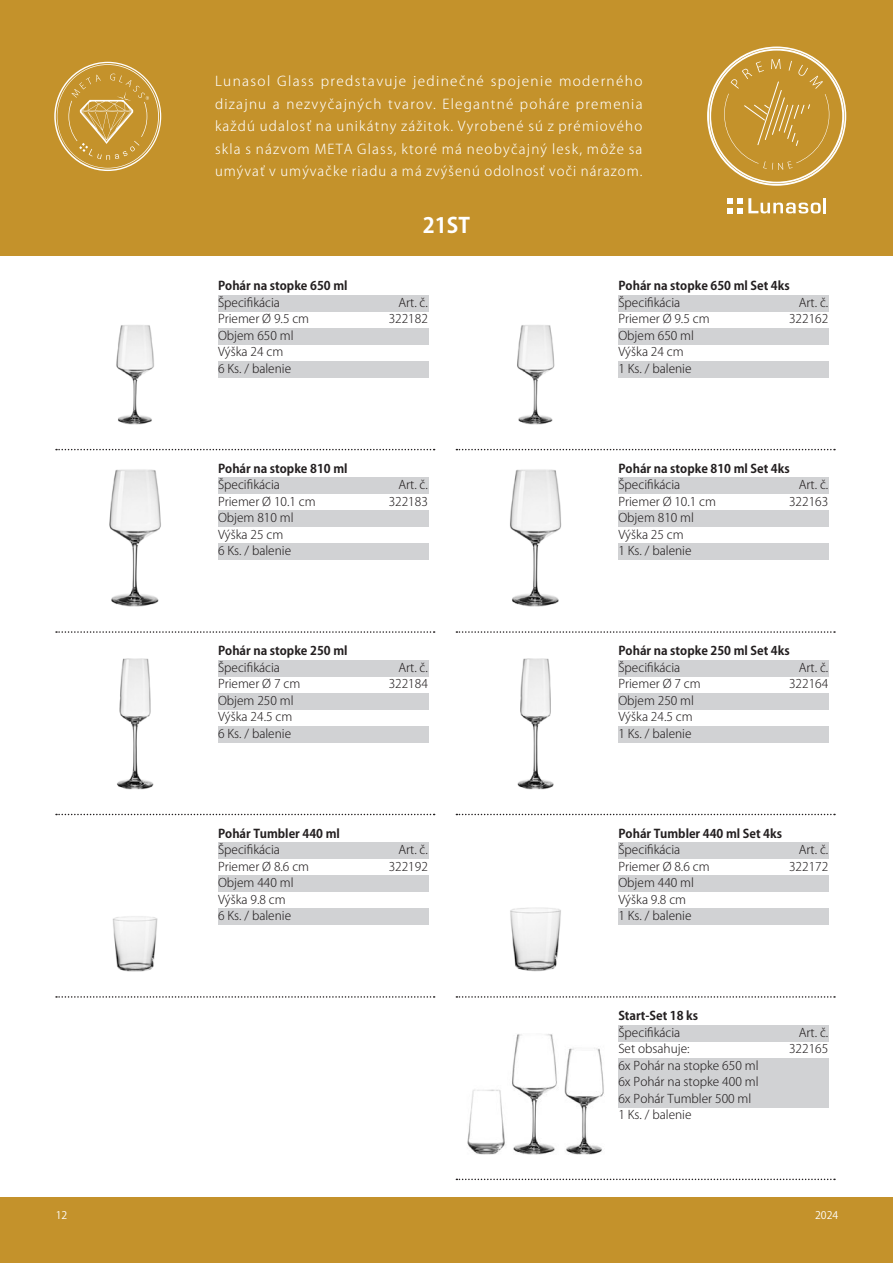
<style>
.page{position:relative;width:893px;height:1263px;background:#fff}
.page>*{position:absolute;margin:0;border:0;box-sizing:border-box;transform-origin:0 0}
.t1{font:700 21px "Koz Go Pr 6 N";color:#fff}
.t2{font:300 13.5px/22.5px "Koz Go Pr 6 N";letter-spacing:.08em;color:#fff;text-align:justify}
.Styl_odstavce2{font:300 12px "Koz Go Pr 6 N";color:#231f20}
.Styl_odstavce1{font:300 12px "Koz Go Pr 6 N";color:#231f20}
.Styl_odstavce2-2{font:700 12px "Koz Go Pr 6 N";color:#231f20}
.Styl_odstavce1-2{font:300 12px "Koz Go Pro";color:#231f20}
.Styl_odstavce2-3{font:300 12px "Koz Go Pro";color:#231f20}
.t3{font:10.5px "Koz Go Pr 6 N";color:#fff}
</style>
<div class="page">
<div style="left:0;top:1197px;width:893px;height:66px;background:#c4922b"></div>
<div style="left:0;top:0;width:893px;height:256px;background:#c4922b"></div>
<svg style="left:707px;top:47px;width:139px;height:139px"></svg>
<svg style="left:728px;top:198px;width:98px;height:15px"></svg>
<svg style="left:54px;top:62px;width:107px;height:109px"></svg>
<img style="left:116px;top:325px;width:38px;height:100px">
<div style="left:218px;top:295px;width:211px;height:17px;background:#d1d2d4"></div>
<div style="left:218px;top:328px;width:211px;height:17px;background:#d1d2d4"></div>
<div style="left:218px;top:361px;width:211px;height:17px;background:#d1d2d4"></div>
<svg style="left:56px;top:449px;width:379px;height:1px"></svg>
<img style="left:517px;top:325px;width:38px;height:100px">
<div style="left:618px;top:295px;width:211px;height:17px;background:#d1d2d4"></div>
<div style="left:618px;top:328px;width:211px;height:17px;background:#d1d2d4"></div>
<div style="left:618px;top:361px;width:211px;height:17px;background:#d1d2d4"></div>
<svg style="left:456px;top:449px;width:379px;height:1px"></svg>
<img style="left:109px;top:469px;width:52px;height:138px">
<div style="left:218px;top:477px;width:211px;height:17px;background:#d1d2d4"></div>
<div style="left:218px;top:510px;width:211px;height:17px;background:#d1d2d4"></div>
<div style="left:218px;top:543px;width:211px;height:17px;background:#d1d2d4"></div>
<svg style="left:56px;top:631px;width:379px;height:2px"></svg>
<img style="left:510px;top:469px;width:52px;height:138px">
<div style="left:618px;top:477px;width:211px;height:17px;background:#d1d2d4"></div>
<div style="left:618px;top:510px;width:211px;height:17px;background:#d1d2d4"></div>
<div style="left:618px;top:543px;width:211px;height:17px;background:#d1d2d4"></div>
<svg style="left:456px;top:631px;width:379px;height:2px"></svg>
<img style="left:117px;top:658px;width:37px;height:132px">
<div style="left:218px;top:660px;width:211px;height:16px;background:#d1d2d4"></div>
<div style="left:218px;top:693px;width:211px;height:16px;background:#d1d2d4"></div>
<div style="left:218px;top:726px;width:211px;height:16px;background:#d1d2d4"></div>
<svg style="left:56px;top:814px;width:379px;height:1px"></svg>
<img style="left:517px;top:658px;width:37px;height:132px">
<div style="left:618px;top:660px;width:211px;height:16px;background:#d1d2d4"></div>
<div style="left:618px;top:693px;width:211px;height:16px;background:#d1d2d4"></div>
<div style="left:618px;top:726px;width:211px;height:16px;background:#d1d2d4"></div>
<svg style="left:456px;top:814px;width:379px;height:1px"></svg>
<img style="left:112px;top:916px;width:46px;height:56px">
<div style="left:218px;top:842px;width:211px;height:17px;background:#d1d2d4"></div>
<div style="left:218px;top:875px;width:211px;height:17px;background:#d1d2d4"></div>
<div style="left:218px;top:908px;width:211px;height:17px;background:#d1d2d4"></div>
<svg style="left:56px;top:996px;width:379px;height:2px"></svg>
<img style="left:510px;top:907px;width:51px;height:65px">
<div style="left:618px;top:842px;width:211px;height:17px;background:#d1d2d4"></div>
<div style="left:618px;top:875px;width:211px;height:17px;background:#d1d2d4"></div>
<div style="left:618px;top:908px;width:211px;height:17px;background:#d1d2d4"></div>
<svg style="left:456px;top:996px;width:379px;height:2px"></svg>
<img style="left:467px;top:1034px;width:137px;height:121px">
<div style="left:618px;top:1025px;width:211px;height:16px;background:#d1d2d4"></div>
<div style="left:618px;top:1058px;width:211px;height:16px;background:#d1d2d4"></div>
<div style="left:618px;top:1074px;width:211px;height:17px;background:#d1d2d4"></div>
<div style="left:618px;top:1091px;width:211px;height:16px;background:#d1d2d4"></div>
<svg style="left:456px;top:1178px;width:379px;height:2px"></svg>
<p class="t2" style="left:215px;top:70px;width:429px">Lunasol Glass predstavuje jedinečné spojenie moderného dizajnu a nezvyčajných tvarov. Elegantné poháre premenia každú udalosť na unikátny zážitok. Vyrobené sú z prémiového skla s názvom META Glass, ktoré má neobyčajný lesk, môže sa umývať v umývačke riadu a má zvýšenú odolnosť voči nárazom.</p>
<p class="Styl_odstavce2-2" style="left:218px;top:279px;width:131px">Pohár na stopke 650 ml</p>
<p class="Styl_odstavce1" style="left:218px;top:296px;width:63px">Špecifikácia</p>
<p class="Styl_odstavce2" style="left:218px;top:312px;width:93px">Priemer Ø 9.5 cm</p>
<p class="Styl_odstavce1" style="left:218px;top:329px;width:77px">Objem 650 ml</p>
<p class="Styl_odstavce2" style="left:218px;top:345px;width:67px">Výška 24 cm</p>
<p class="Styl_odstavce1-2" style="left:218px;top:361px;width:75px">6 Ks. / balenie</p>
<p class="Styl_odstavce2-2" style="left:218px;top:462px;width:131px">Pohár na stopke 810 ml</p>
<p class="Styl_odstavce1" style="left:218px;top:478px;width:63px">Špecifikácia</p>
<p class="Styl_odstavce2" style="left:218px;top:495px;width:99px">Priemer Ø 10.1 cm</p>
<p class="Styl_odstavce1" style="left:218px;top:511px;width:77px">Objem 810 ml</p>
<p class="Styl_odstavce2" style="left:218px;top:528px;width:67px">Výška 25 cm</p>
<p class="Styl_odstavce1-2" style="left:218px;top:543px;width:75px">6 Ks. / balenie</p>
<p class="Styl_odstavce2-2" style="left:218px;top:644px;width:131px">Pohár na stopke 250 ml</p>
<p class="Styl_odstavce1" style="left:218px;top:660px;width:63px">Špecifikácia</p>
<p class="Styl_odstavce2" style="left:218px;top:677px;width:84px">Priemer Ø 7 cm</p>
<p class="Styl_odstavce1" style="left:218px;top:693px;width:77px">Objem 250 ml</p>
<p class="Styl_odstavce2" style="left:218px;top:710px;width:76px">Výška 24.5 cm</p>
<p class="Styl_odstavce1-2" style="left:218px;top:725px;width:75px">6 Ks. / balenie</p>
<p class="Styl_odstavce2-2" style="left:218px;top:826px;width:123px">Pohár Tumbler 440 ml</p>
<p class="Styl_odstavce1" style="left:218px;top:843px;width:63px">Špecifikácia</p>
<p class="Styl_odstavce2" style="left:218px;top:859px;width:93px">Priemer Ø 8.6 cm</p>
<p class="Styl_odstavce1" style="left:218px;top:876px;width:77px">Objem 440 ml</p>
<p class="Styl_odstavce2" style="left:218px;top:892px;width:69px">Výška 9.8 cm</p>
<p class="Styl_odstavce1-2" style="left:218px;top:908px;width:75px">6 Ks. / balenie</p>
<p class="t1" style="left:423px;top:213px;width:49px">21ST</p>
<p class="Styl_odstavce2" style="left:398px;top:296px;width:31px">Art. č.</p>
<p class="Styl_odstavce2" style="left:389px;top:312px;width:41px">322182</p>
<p class="Styl_odstavce2" style="left:398px;top:478px;width:31px">Art. č.</p>
<p class="Styl_odstavce2" style="left:389px;top:494px;width:41px">322183</p>
<p class="Styl_odstavce2" style="left:398px;top:660px;width:31px">Art. č.</p>
<p class="Styl_odstavce2" style="left:389px;top:677px;width:41px">322184</p>
<p class="Styl_odstavce2" style="left:398px;top:843px;width:31px">Art. č.</p>
<p class="Styl_odstavce2" style="left:389px;top:859px;width:41px">322192</p>
<p class="Styl_odstavce2-2" style="left:618px;top:279px;width:173px">Pohár na stopke 650 ml Set 4ks</p>
<p class="Styl_odstavce1" style="left:618px;top:296px;width:63px">Špecifikácia</p>
<p class="Styl_odstavce2" style="left:618px;top:312px;width:93px">Priemer Ø 9.5 cm</p>
<p class="Styl_odstavce1" style="left:618px;top:329px;width:77px">Objem 650 ml</p>
<p class="Styl_odstavce2" style="left:618px;top:345px;width:67px">Výška 24 cm</p>
<p class="Styl_odstavce1-2" style="left:618px;top:361px;width:75px">1 Ks. / balenie</p>
<p class="Styl_odstavce2" style="left:799px;top:296px;width:31px">Art. č.</p>
<p class="Styl_odstavce2" style="left:789px;top:312px;width:41px">322162</p>
<p class="Styl_odstavce2-2" style="left:618px;top:462px;width:173px">Pohár na stopke 810 ml Set 4ks</p>
<p class="Styl_odstavce1" style="left:618px;top:478px;width:63px">Špecifikácia</p>
<p class="Styl_odstavce2" style="left:618px;top:495px;width:99px">Priemer Ø 10.1 cm</p>
<p class="Styl_odstavce1" style="left:618px;top:511px;width:77px">Objem 810 ml</p>
<p class="Styl_odstavce2" style="left:618px;top:528px;width:67px">Výška 25 cm</p>
<p class="Styl_odstavce1-2" style="left:618px;top:543px;width:75px">1 Ks. / balenie</p>
<p class="Styl_odstavce2" style="left:799px;top:478px;width:31px">Art. č.</p>
<p class="Styl_odstavce2" style="left:789px;top:494px;width:41px">322163</p>
<p class="Styl_odstavce2-2" style="left:618px;top:644px;width:173px">Pohár na stopke 250 ml Set 4ks</p>
<p class="Styl_odstavce1" style="left:618px;top:660px;width:63px">Špecifikácia</p>
<p class="Styl_odstavce2" style="left:618px;top:677px;width:84px">Priemer Ø 7 cm</p>
<p class="Styl_odstavce1" style="left:618px;top:693px;width:77px">Objem 250 ml</p>
<p class="Styl_odstavce2" style="left:618px;top:710px;width:76px">Výška 24.5 cm</p>
<p class="Styl_odstavce1-2" style="left:618px;top:725px;width:75px">1 Ks. / balenie</p>
<p class="Styl_odstavce2" style="left:799px;top:660px;width:31px">Art. č.</p>
<p class="Styl_odstavce2" style="left:789px;top:677px;width:41px">322164</p>
<p class="Styl_odstavce2-2" style="left:618px;top:826px;width:165px">Pohár Tumbler 440 ml Set 4ks</p>
<p class="Styl_odstavce1" style="left:618px;top:843px;width:63px">Špecifikácia</p>
<p class="Styl_odstavce2" style="left:618px;top:859px;width:93px">Priemer Ø 8.6 cm</p>
<p class="Styl_odstavce1" style="left:618px;top:876px;width:77px">Objem 440 ml</p>
<p class="Styl_odstavce2" style="left:618px;top:892px;width:69px">Výška 9.8 cm</p>
<p class="Styl_odstavce1-2" style="left:618px;top:908px;width:75px">1 Ks. / balenie</p>
<p class="Styl_odstavce2" style="left:799px;top:843px;width:31px">Art. č.</p>
<p class="Styl_odstavce2" style="left:789px;top:859px;width:41px">322172</p>
<p class="Styl_odstavce2-2" style="left:618px;top:1009px;width:81px">Start-Set 18 ks</p>
<p class="Styl_odstavce1" style="left:618px;top:1025px;width:63px">Špecifikácia</p>
<p class="Styl_odstavce2-3" style="left:618px;top:1041px;width:73px">Set obsahuje:</p>
<p class="Styl_odstavce1-2" style="left:618px;top:1057px;width:142px">6x Pohár na stopke 650 ml</p>
<p class="Styl_odstavce1-2" style="left:618px;top:1074px;width:142px">6x Pohár na stopke 400 ml</p>
<p class="Styl_odstavce1-2" style="left:618px;top:1090px;width:134px">6x Pohár Tumbler 500 ml</p>
<p class="Styl_odstavce2-3" style="left:618px;top:1107px;width:75px">1 Ks. / balenie</p>
<p class="Styl_odstavce2" style="left:799px;top:1025px;width:31px">Art. č.</p>
<p class="Styl_odstavce2" style="left:789px;top:1042px;width:41px">322165</p>
<p class="t3" style="left:56px;top:1209px;width:13px">12</p>
<p class="t3" style="left:815px;top:1209px;width:25px">2024</p>
</div>
